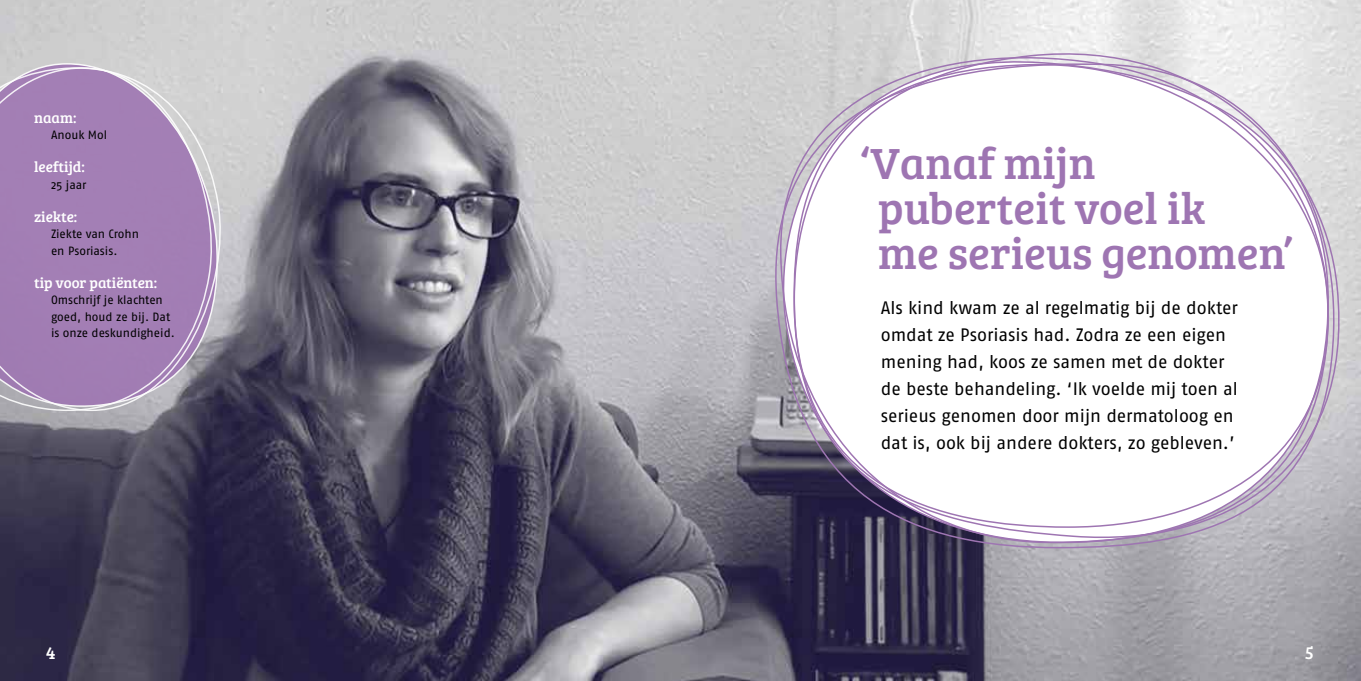
<style>
.page{position:relative;width:1361px;height:681px;background:#fff}
.page>*{position:absolute;margin:0;border:0;box-sizing:border-box;transform-origin:0 0}
.t1{font:45px/45px "Bree Serif";color:#9e75b2}
.t2{font:18px/27px "Fago No";color:#000}
.t3{font:18px "Bree Serif";color:#fff}
.t4{font:15px "Bree Serif";color:#fff}
.t5{font:12px/16.5px "Fago No";letter-spacing:-.005em;color:#000}
</style>
<div class="page">
<img style="left:0;top:0;width:1361px;height:680px">
<svg style="left:791px;top:37px;width:564px;height:510px;background:#d1d1d3"></svg>
<svg style="left:776px;top:40px;width:555px;height:17px"></svg>
<svg style="left:767px;top:57px;width:570px;height:492px"></svg>
<svg style="left:0;top:66px;width:222px;height:345px;background:#a88bb7"></svg>
<p class="t4" style="left:34px;top:106px;width:44px">naam:</p>
<p class="t5" style="left:51px;top:126px;width:58px">Anouk Mol</p>
<p class="t4" style="left:34px;top:156px;width:52px">leeftijd:</p>
<p class="t5" style="left:51px;top:176px;width:37px">25 jaar</p>
<p class="t4" style="left:34px;top:205px;width:45px">ziekte:</p>
<p class="t5" style="left:51px;top:225px;width:89px">Ziekte van Crohn en Psoriasis.</p>
<p class="t4" style="left:34px;top:271px;width:125px">tip voor patiënten:</p>
<p class="t5" style="left:51px;top:291px;width:125px">Omschrijf je klachten goed, houd ze bij. Dat is onze deskundigheid.</p>
<h1 class="t1" style="left:878px;top:138px;width:416px;text-indent:-18px">‘Vanaf mijn puberteit voel ik<br>me serieus genomen’</h1>
<p class="t2" style="left:881px;top:294px;width:359px">Als kind kwam ze al regelmatig bij de dokter omdat ze Psoriasis had. Zodra ze een eigen mening had, koos ze samen met de dokter de beste behandeling. ‘Ik voelde mij toen al serieus genomen door mijn dermatoloog en dat is, ook bij andere dokters, zo gebleven.’</p>
<p class="t3" style="left:46px;top:639px;width:11px">4</p>
<p class="t3" style="left:1305px;top:639px;width:11px">5</p>
</div>
